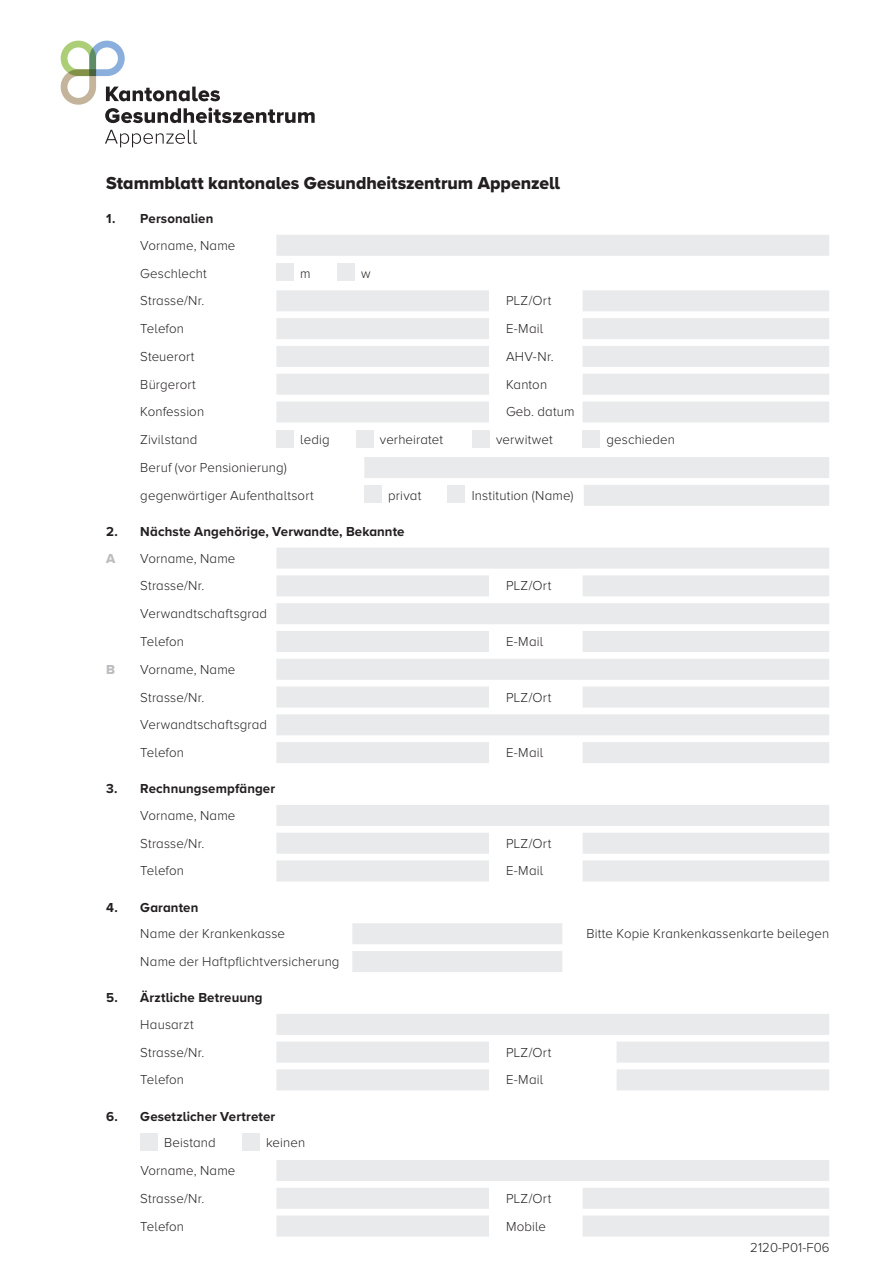
<style>
.page{position:relative;width:893px;height:1263px;background:#fff}
.page>*{position:absolute;margin:0;border:0;box-sizing:border-box;transform-origin:0 0}
.t1{font:18px "Proxima Nova Extrabld";color:#231f20}
.t2{font:300 13.5px/27.8px "Proxima Nova";letter-spacing:.01em;color:#231f20}
.t3{font:700 13.5px "Proxima Nova";letter-spacing:.01em;color:#231f20}
.t4{font:13.5px "Proxima Nova Extrabld";color:#bcbdc0}
</style>
<div class="page">
<svg style="left:105px;top:130px;width:92px;height:17px"></svg>
<svg style="left:61px;top:41px;width:254px;height:82px"></svg>
<div style="left:276px;top:235px;width:553px;height:21px;background:#e9eaeb"></div>
<div style="left:276px;top:263px;width:17px;height:17px;background:#e9eaeb"></div>
<div style="left:337px;top:263px;width:17px;height:17px;background:#e9eaeb"></div>
<div style="left:276px;top:290px;width:213px;height:21px;background:#e9eaeb"></div>
<div style="left:583px;top:290px;width:246px;height:21px;background:#e9eaeb"></div>
<div style="left:276px;top:318px;width:213px;height:21px;background:#e9eaeb"></div>
<div style="left:583px;top:318px;width:246px;height:21px;background:#e9eaeb"></div>
<div style="left:276px;top:346px;width:213px;height:21px;background:#e9eaeb"></div>
<div style="left:583px;top:346px;width:246px;height:21px;background:#e9eaeb"></div>
<div style="left:276px;top:374px;width:213px;height:21px;background:#e9eaeb"></div>
<div style="left:583px;top:374px;width:246px;height:21px;background:#e9eaeb"></div>
<div style="left:276px;top:401px;width:213px;height:21px;background:#e9eaeb"></div>
<div style="left:583px;top:401px;width:246px;height:21px;background:#e9eaeb"></div>
<div style="left:276px;top:430px;width:17px;height:17px;background:#e9eaeb"></div>
<div style="left:356px;top:430px;width:17px;height:17px;background:#e9eaeb"></div>
<div style="left:472px;top:430px;width:17px;height:17px;background:#e9eaeb"></div>
<div style="left:583px;top:430px;width:17px;height:17px;background:#e9eaeb"></div>
<div style="left:364px;top:457px;width:465px;height:21px;background:#e9eaeb"></div>
<div style="left:364px;top:486px;width:17px;height:17px;background:#e9eaeb"></div>
<div style="left:448px;top:486px;width:17px;height:17px;background:#e9eaeb"></div>
<div style="left:584px;top:485px;width:245px;height:21px;background:#e9eaeb"></div>
<div style="left:276px;top:548px;width:553px;height:21px;background:#e9eaeb"></div>
<div style="left:276px;top:575px;width:213px;height:21px;background:#e9eaeb"></div>
<div style="left:583px;top:575px;width:246px;height:21px;background:#e9eaeb"></div>
<div style="left:276px;top:603px;width:553px;height:21px;background:#e9eaeb"></div>
<div style="left:276px;top:631px;width:213px;height:21px;background:#e9eaeb"></div>
<div style="left:583px;top:631px;width:246px;height:21px;background:#e9eaeb"></div>
<div style="left:276px;top:659px;width:553px;height:21px;background:#e9eaeb"></div>
<div style="left:276px;top:686px;width:213px;height:21px;background:#e9eaeb"></div>
<div style="left:583px;top:686px;width:246px;height:21px;background:#e9eaeb"></div>
<div style="left:276px;top:714px;width:553px;height:21px;background:#e9eaeb"></div>
<div style="left:276px;top:742px;width:213px;height:21px;background:#e9eaeb"></div>
<div style="left:583px;top:742px;width:246px;height:21px;background:#e9eaeb"></div>
<div style="left:276px;top:805px;width:553px;height:21px;background:#e9eaeb"></div>
<div style="left:276px;top:833px;width:213px;height:21px;background:#e9eaeb"></div>
<div style="left:583px;top:833px;width:246px;height:21px;background:#e9eaeb"></div>
<div style="left:276px;top:860px;width:213px;height:21px;background:#e9eaeb"></div>
<div style="left:583px;top:860px;width:246px;height:21px;background:#e9eaeb"></div>
<div style="left:352px;top:923px;width:210px;height:21px;background:#e9eaeb"></div>
<div style="left:352px;top:951px;width:210px;height:21px;background:#e9eaeb"></div>
<div style="left:276px;top:1014px;width:553px;height:21px;background:#e9eaeb"></div>
<div style="left:276px;top:1042px;width:213px;height:21px;background:#e9eaeb"></div>
<div style="left:617px;top:1042px;width:212px;height:21px;background:#e9eaeb"></div>
<div style="left:276px;top:1069px;width:213px;height:21px;background:#e9eaeb"></div>
<div style="left:617px;top:1069px;width:212px;height:21px;background:#e9eaeb"></div>
<div style="left:140px;top:1133px;width:17px;height:17px;background:#e9eaeb"></div>
<div style="left:242px;top:1133px;width:17px;height:17px;background:#e9eaeb"></div>
<div style="left:276px;top:1160px;width:553px;height:21px;background:#e9eaeb"></div>
<div style="left:276px;top:1188px;width:213px;height:21px;background:#e9eaeb"></div>
<div style="left:583px;top:1188px;width:246px;height:21px;background:#e9eaeb"></div>
<div style="left:276px;top:1215px;width:213px;height:21px;background:#e9eaeb"></div>
<div style="left:583px;top:1215px;width:246px;height:21px;background:#e9eaeb"></div>
<h1 class="t1" style="left:106px;top:169px;width:455px">Stammblatt kantonales Gesundheitszentrum Appenzell</h1>
<p class="t3" style="left:106px;top:209px;width:109px">1. Personalien</p>
<p class="t2" style="left:140px;top:232px;width:97px">Vorname, Name<br>Geschlecht</p>
<p class="t2" style="left:300px;top:260px;width:12px">m</p>
<p class="t2" style="left:361px;top:260px;width:11px">w</p>
<p class="t2" style="left:140px;top:288px;width:66px">Strasse/Nr.</p>
<p class="t2" style="left:506px;top:288px;width:47px">PLZ/Ort</p>
<p class="t2" style="left:140px;top:315px;width:45px">Telefon</p>
<p class="t2" style="left:506px;top:315px;width:39px">E-Mail</p>
<p class="t2" style="left:140px;top:343px;width:56px">Steuerort</p>
<p class="t2" style="left:506px;top:343px;width:49px">AHV-Nr.</p>
<p class="t2" style="left:140px;top:371px;width:57px">Bürgerort</p>
<p class="t2" style="left:506px;top:371px;width:43px">Kanton</p>
<p class="t2" style="left:140px;top:399px;width:65px">Konfession</p>
<p class="t2" style="left:506px;top:399px;width:70px">Geb. datum</p>
<p class="t2" style="left:140px;top:426px;width:59px">Zivilstand</p>
<p class="t2" style="left:300px;top:426px;width:31px">ledig</p>
<p class="t2" style="left:380px;top:426px;width:65px">verheiratet</p>
<p class="t2" style="left:496px;top:426px;width:58px">verwitwet</p>
<p class="t2" style="left:606px;top:426px;width:70px">geschieden</p>
<p class="t2" style="left:140px;top:454px;width:175px">Beruf (vor Pensionierung) gegenwärtiger Aufenthaltsort</p>
<p class="t2" style="left:388px;top:482px;width:35px">privat</p>
<p class="t2" style="left:472px;top:482px;width:103px">Institution (Name)</p>
<p class="t3" style="left:106px;top:522px;width:300px">2. Nächste Angehörige, Verwandte, Bekannte</p>
<p class="t4" style="left:106px;top:548px;width:11px">A</p>
<p class="t2" style="left:140px;top:545px;width:97px">Vorname, Name<br>Strasse/Nr.</p>
<p class="t2" style="left:506px;top:573px;width:47px">PLZ/Ort</p>
<p class="t2" style="left:140px;top:600px;width:128px">Verwandtschaftsgrad<br>Telefon</p>
<p class="t4" style="left:106px;top:659px;width:10px">B</p>
<p class="t2" style="left:140px;top:656px;width:97px">Vorname, Name<br>Strasse/Nr.</p>
<p class="t2" style="left:140px;top:711px;width:128px">Verwandtschaftsgrad<br>Telefon</p>
<p class="t3" style="left:106px;top:779px;width:170px">3. Rechnungsempfänger</p>
<p class="t2" style="left:140px;top:802px;width:97px">Vorname, Name<br>Strasse/Nr.</p>
<p class="t2" style="left:506px;top:628px;width:39px">E-Mail</p>
<p class="t2" style="left:506px;top:684px;width:47px">PLZ/Ort</p>
<p class="t2" style="left:506px;top:739px;width:39px">E-Mail</p>
<p class="t2" style="left:506px;top:830px;width:47px">PLZ/Ort</p>
<p class="t2" style="left:140px;top:858px;width:45px">Telefon</p>
<p class="t2" style="left:506px;top:858px;width:39px">E-Mail</p>
<p class="t3" style="left:106px;top:897px;width:94px">4. Garanten</p>
<p class="t2" style="left:140px;top:920px;width:146px">Name der Krankenkasse</p>
<p class="t2" style="left:586px;top:920px;width:244px">Bitte Kopie Krankenkassenkarte beilegen</p>
<p class="t2" style="left:140px;top:948px;width:201px">Name der Haftpflichtversicherung</p>
<p class="t3" style="left:106px;top:988px;width:158px">5. Ärztliche Betreuung</p>
<p class="t2" style="left:140px;top:1011px;width:66px">Hausarzt<br>Strasse/Nr.</p>
<p class="t2" style="left:506px;top:1039px;width:47px">PLZ/Ort</p>
<p class="t2" style="left:140px;top:1066px;width:45px">Telefon</p>
<p class="t2" style="left:506px;top:1066px;width:39px">E-Mail</p>
<p class="t3" style="left:106px;top:1106px;width:170px">6. Gesetzlicher Vertreter</p>
<p class="t2" style="left:164px;top:1129px;width:53px">Beistand</p>
<p class="t2" style="left:266px;top:1129px;width:41px">keinen</p>
<p class="t2" style="left:140px;top:1157px;width:97px">Vorname, Name<br>Strasse/Nr.</p>
<p class="t2" style="left:506px;top:1185px;width:47px">PLZ/Ort</p>
<p class="t2" style="left:140px;top:1213px;width:45px">Telefon</p>
<p class="t2" style="left:506px;top:1213px;width:42px">Mobile</p>
<p class="t2" style="left:750px;top:1233px;width:81px">2120-P01-F06</p>
</div>
